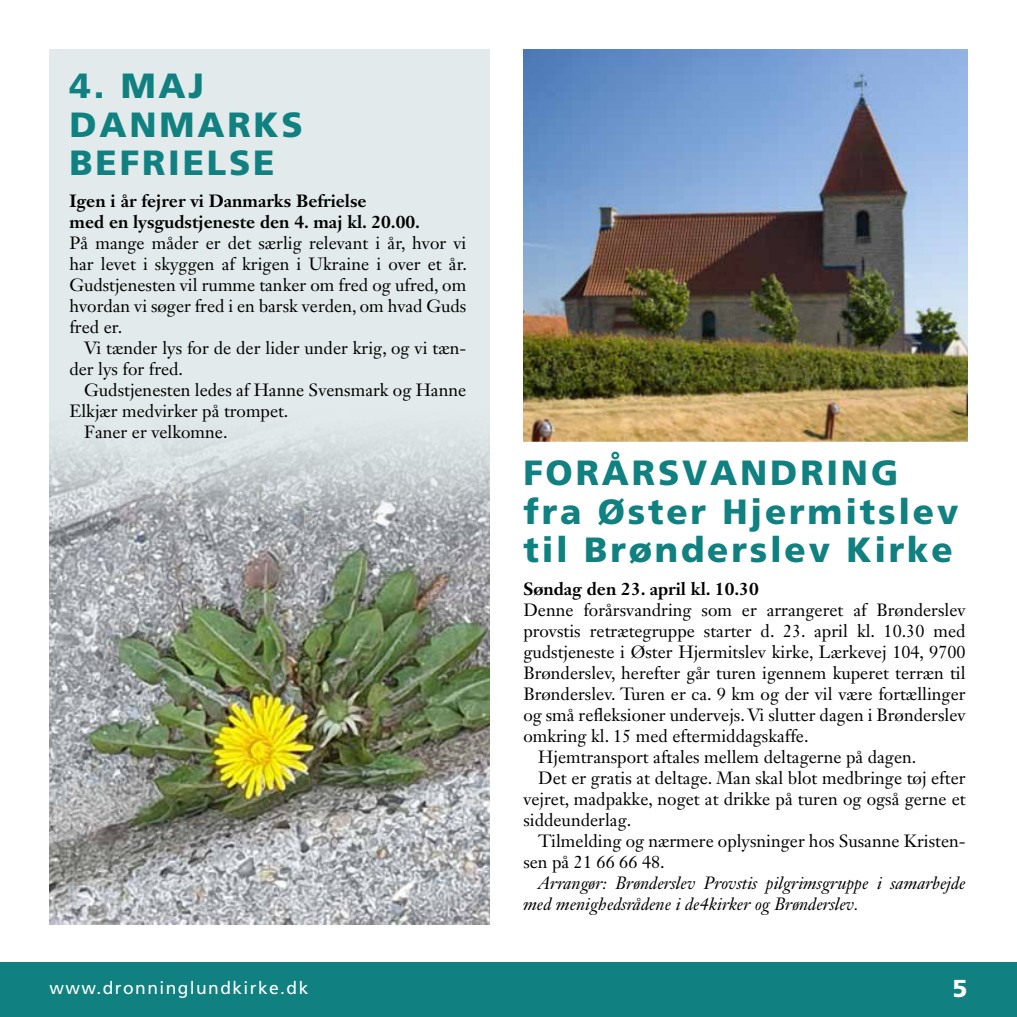
<style>
.page{position:relative;width:1017px;height:1017px;background:#fff}
.page>*{position:absolute;margin:0;border:0;box-sizing:border-box;transform-origin:0 0}
.t1{font:900 35px/38.5px "Frutiger";letter-spacing:.08em;color:#108180}
.t2{font:900 24.5px "Frutiger";color:#fff}
.t3{font:17.5px/21px "Janson Text LT Std";color:#000;text-align:justify}
.t4{font:italic 17.5px/21px "Janson Text LT Std";color:#000}
.t5{font:700 17.5px/21px "Janson Text LT Std";color:#000}
.t6{font:17.5px "Frutiger";letter-spacing:.08em;color:#fff}
</style>
<div class="page">
<div style="left:0;top:962px;width:1017px;height:55px;background:#108180"></div>
<div style="left:50px;top:50px;width:440px;height:874px;background:#e2eaeb"></div>
<img style="left:50px;top:429px;width:440px;height:496px">
<img style="left:523px;top:50px;width:444px;height:391px">
<h1 class="t1" style="left:69px;top:66px;width:235px">4. MAJ<br>DANMARKS<br>BEFRIELSE</h1>
<p class="t5" style="left:69px;top:190px;width:352px">Igen i år fejrer vi Danmarks Befrielse<br>med en lysgudstjeneste den 4. maj kl. 20.00.</p>
<p class="t3" style="left:69px;top:232px;width:399px">På mange måder er det særlig relevant i år, hvor vi har levet i skyggen af krigen i Ukraine i over et år.<br>Gudstjenesten vil rumme tanker om fred og ufred, om hvordan vi søger fred i en barsk verden, om hvad Guds fred er.</p>
<p class="t3" style="left:69px;top:337px;width:398px;text-indent:15px">Vi tænder lys for de der lider under krig, og vi tæn&shy;der lys for fred.</p>
<p class="t3" style="left:84px;top:379px;width:383px">Gudstjenesten ledes af Hanne Svensmark og Hanne</p>
<p class="t3" style="left:69px;top:400px;width:221px">Elkjær medvirker på trompet.</p>
<p class="t3" style="left:84px;top:421px;width:145px">Faner er velkomne.</p>
<h1 class="t1" style="left:523px;top:453px;width:437px">FORÅRSVANDRING fra Øster Hjermitslev til Brønderslev Kirke</h1>
<p class="t5" style="left:523px;top:578px;width:237px">Søndag den 23. april kl. 10.30</p>
<p class="t3" style="left:523px;top:599px;width:444px">Denne forårsvandring som er arrangeret af Brønderslev</p>
<p class="t3" style="left:523px;top:620px;width:444px">provstis retrætegruppe starter d. 23. april kl. 10.30 med</p>
<p class="t3" style="left:523px;top:641px;width:444px">gudstjeneste i Øster Hjermitslev kirke, Lærkevej 104, 9700</p>
<p class="t3" style="left:523px;top:662px;width:444px">Brønderslev, herefter går turen igennem kuperet terræn til</p>
<p class="t3" style="left:523px;top:683px;width:444px">Brønderslev. Turen er ca. 9 km og der vil være fortællinger</p>
<p class="t3" style="left:523px;top:704px;width:444px">og små refleksioner undervejs. Vi slutter dagen i Brønderslev</p>
<p class="t3" style="left:523px;top:725px;width:287px">omkring kl. 15 med eftermiddagskaffe.</p>
<p class="t3" style="left:538px;top:746px;width:380px">Hjemtransport aftales mellem deltagerne på dagen.</p>
<p class="t3" style="left:538px;top:767px;width:429px">Det er gratis at deltage. Man skal blot medbringe tøj efter</p>
<p class="t3" style="left:523px;top:788px;width:444px">vejret, madpakke, noget at drikke på turen og også gerne et</p>
<p class="t3" style="left:523px;top:809px;width:109px">siddeunderlag.</p>
<p class="t3" style="left:538px;top:830px;width:429px">Tilmelding og nærmere oplysninger hos Susanne Kristen-</p>
<p class="t3" style="left:523px;top:851px;width:143px">sen på 21 66 66 48.</p>
<p class="t4" style="left:523px;top:872px;width:444px;text-indent:15px">Arrangør: Brønderslev Provstis pilgrimsgruppe i samarbejde med menighedsrådene i de4kirker og Brønderslev.</p>
<p class="t6" style="left:50px;top:978px;width:260px">www.dronninglundkirke.dk</p>
<h2 class="t2" style="left:952px;top:974px;width:16px">5</h2>
</div>
